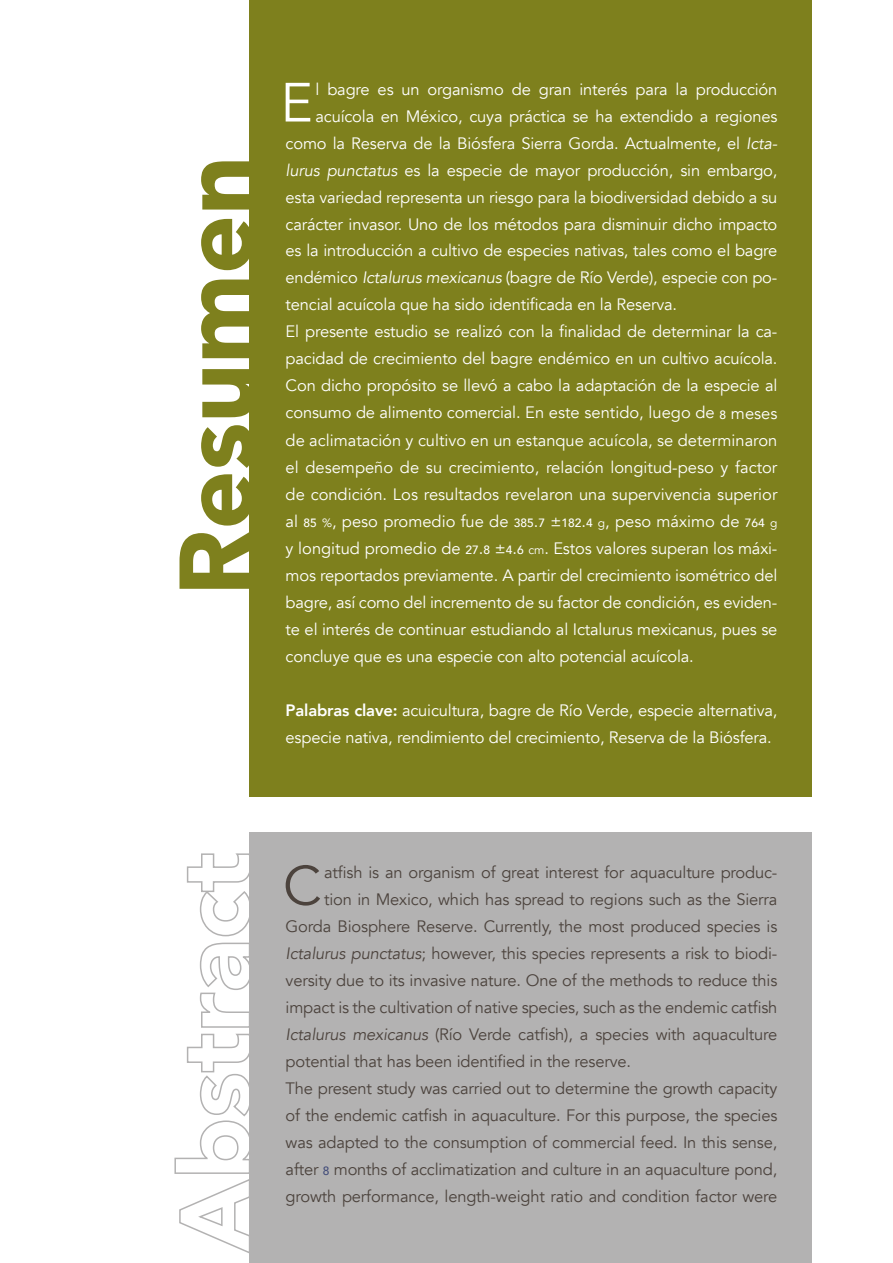
<style>
.page{position:relative;width:893px;height:1263px;background:#fff}
.page>*{position:absolute;margin:0;border:0;box-sizing:border-box;transform-origin:0 0}
.t1{font:54.6px "Avenir";color:#fff}
.t2{font:54.6px "Avenir";color:#4c433d}
.t3{font:16.5px/27px "Avenir";letter-spacing:-.01em;color:#fff}
.t4{font:16.5px "Avenir";letter-spacing:-.01em;color:#4c433d}
.s1{font-style:italic}
.s2{font-weight:500;font-size:12px}
.s3{font-size:12px}
.s4{font-weight:800}
.s5{font-weight:500;font-size:12px;color:#434d7a}
</style>
<div class="page">
<div style="left:249px;top:0;width:563px;height:796px;background:#7e801d"></div>
<div style="left:249px;top:833px;width:563px;height:430px;background:#b3b2b2"></div>
<svg style="left:180px;top:161px;width:69px;height:428px"></svg>
<svg style="left:174px;top:853px;width:75px;height:400px"></svg>
<h1 class="t1" style="left:280px;top:70px;width:34px">E</h1>
<p class="t3" style="left:316px;top:76px;width:463px">l bagre es un organismo de gran interés para la producción</p>
<p class="t3" style="left:316px;top:103px;width:463px">acuícola en México, cuya práctica se ha extendido a regiones</p>
<p class="t3" style="left:286px;top:130px;width:493px">como la Reserva de la Biósfera Sierra Gorda. Actualmente, el <span class="s1">Icta-</span></p>
<p class="t3" style="left:286px;top:157px;width:493px"><span class="s1">lurus punctatus</span> es la especie de mayor producción, sin embargo,</p>
<p class="t3" style="left:286px;top:184px;width:493px">esta variedad representa un riesgo para la biodiversidad debido a su</p>
<p class="t3" style="left:286px;top:211px;width:493px">carácter invasor. Uno de los métodos para disminuir dicho impacto</p>
<p class="t3" style="left:286px;top:238px;width:493px">es la introducción a cultivo de especies nativas, tales como el bagre</p>
<p class="t3" style="left:286px;top:265px;width:493px">endémico <span class="s1">Ictalurus mexicanus</span> (bagre de Río Verde), especie con po-</p>
<p class="t3" style="left:286px;top:292px;width:393px">tencial acuícola que ha sido identificada en la Reserva.</p>
<p class="t3" style="left:286px;top:319px;width:493px">El presente estudio se realizó con la finalidad de determinar la ca-</p>
<p class="t3" style="left:286px;top:346px;width:493px">pacidad de crecimiento del bagre endémico en un cultivo acuícola.</p>
<p class="t3" style="left:286px;top:373px;width:493px">Con dicho propósito se llevó a cabo la adaptación de la especie al</p>
<p class="t3" style="left:286px;top:400px;width:493px">consumo de alimento comercial. En este sentido, luego de <span class="s2">8</span> meses</p>
<p class="t3" style="left:286px;top:427px;width:493px">de aclimatación y cultivo en un estanque acuícola, se determinaron</p>
<p class="t3" style="left:286px;top:454px;width:493px">el desempeño de su crecimiento, relación longitud-peso y factor</p>
<p class="t3" style="left:286px;top:481px;width:493px">de condición. Los resultados revelaron una supervivencia superior</p>
<p class="t3" style="left:286px;top:508px;width:493px">al <span class="s2">85</span> <span class="s3">%</span>, peso promedio fue de <span class="s2">385</span>.<span class="s2">7</span> ±<span class="s2">182</span>.<span class="s2">4</span> <span class="s3">g</span>, peso máximo de <span class="s2">764</span> <span class="s3">g</span></p>
<p class="t3" style="left:286px;top:535px;width:493px">y longitud promedio de <span class="s2">27</span>.<span class="s2">8</span> ±<span class="s2">4</span>.<span class="s2">6</span> <span class="s3">cm</span>. Estos valores superan los máxi-</p>
<p class="t3" style="left:286px;top:562px;width:493px">mos reportados previamente. A partir del crecimiento isométrico del</p>
<p class="t3" style="left:286px;top:589px;width:493px">bagre, así como del incremento de su factor de condición, es eviden-</p>
<p class="t3" style="left:286px;top:616px;width:493px">te el interés de continuar estudiando al Ictalurus mexicanus, pues se</p>
<p class="t3" style="left:286px;top:643px;width:410px">concluye que es una especie con alto potencial acuícola.</p>
<p class="t3" style="left:286px;top:697px;width:493px"><span class="s4">Palabras clave:</span> acuicultura, bagre de Río Verde, especie alternativa, especie nativa, rendimiento del crecimiento, Reserva de la Biósfera.</p>
<h1 class="t2" style="left:283px;top:853px;width:40px">C</h1>
<p class="t4" style="left:324px;top:862px;width:455px">atfish is an organism of great interest for aquaculture produc-</p>
<p class="t4" style="left:324px;top:889px;width:455px">tion in Mexico, which has spread to regions such as the Sierra</p>
<p class="t4" style="left:286px;top:916px;width:493px">Gorda Biosphere Reserve. Currently, the most produced species is</p>
<p class="t4" style="left:286px;top:943px;width:493px"><span class="s1">Ictalurus punctatus</span>; however, this species represents a risk to biodi-</p>
<p class="t4" style="left:286px;top:970px;width:493px">versity due to its invasive nature. One of the methods to reduce this</p>
<p class="t4" style="left:286px;top:997px;width:493px">impact is the cultivation of native species, such as the endemic catfish</p>
<p class="t4" style="left:286px;top:1024px;width:493px"><span class="s1">Ictalurus mexicanus</span> (Río Verde catfish), a species with aquaculture</p>
<p class="t4" style="left:286px;top:1051px;width:347px">potential that has been identified in the reserve.</p>
<p class="t4" style="left:286px;top:1078px;width:493px">The present study was carried out to determine the growth capacity</p>
<p class="t4" style="left:286px;top:1105px;width:493px">of the endemic catfish in aquaculture. For this purpose, the species</p>
<p class="t4" style="left:286px;top:1132px;width:493px">was adapted to the consumption of commercial feed. In this sense,</p>
<p class="t4" style="left:286px;top:1159px;width:493px">after <span class="s5">8</span> months of acclimatization and culture in an aquaculture pond,</p>
<p class="t4" style="left:286px;top:1186px;width:493px">growth performance, length-weight ratio and condition factor were</p>
</div>
